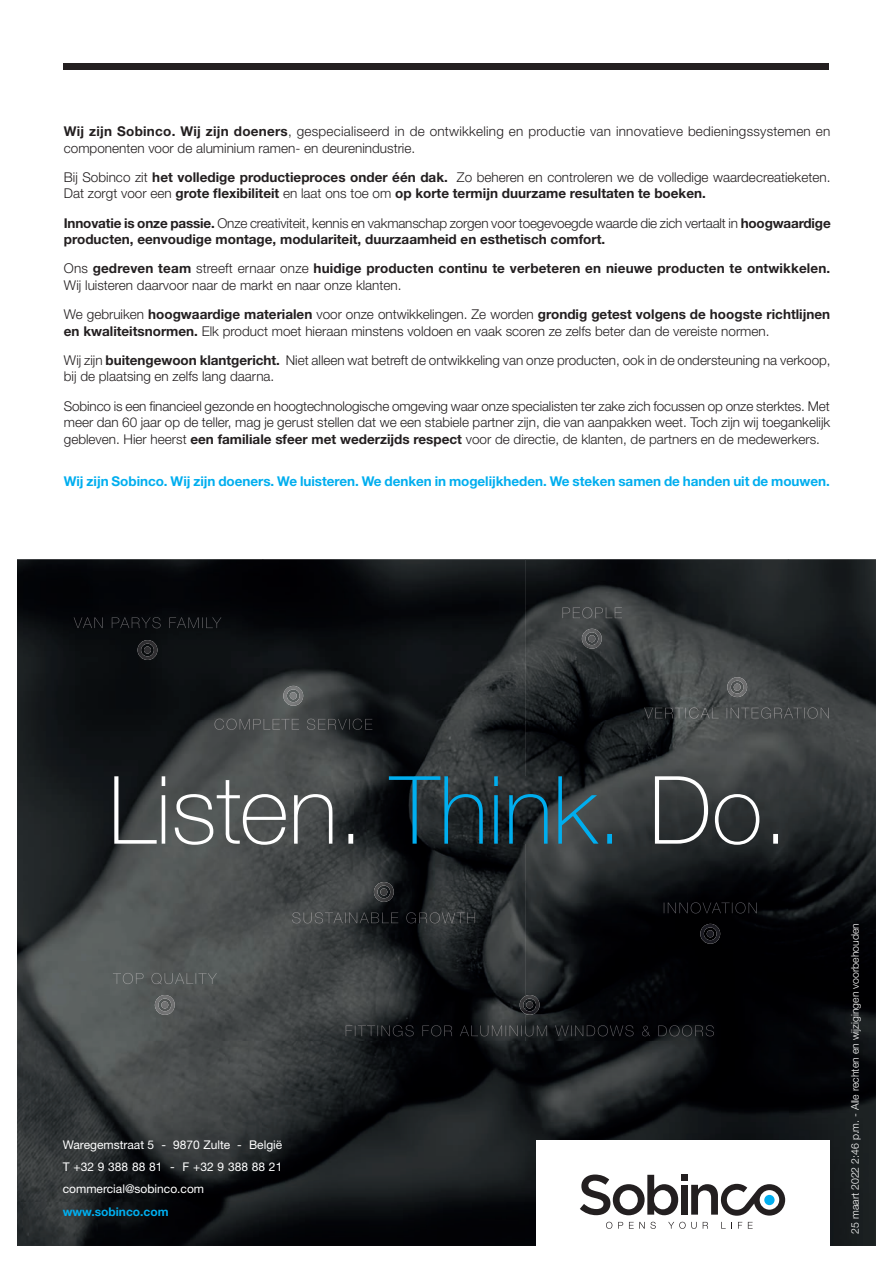
<style>
.page{position:relative;width:893px;height:1263px;background:#fff}
.page>*{position:absolute;margin:0;border:0;box-sizing:border-box;transform-origin:0 0}
.t1{font:300 13.5px/16.5px "Helvetica Neue LT Std";color:#231f20}
.t2{font:700 13.5px/16.5px "Helvetica Neue LT Std";color:#231f20}
.t3{font:300 13.5px/16.5px "Helvetica Neue LT Std";letter-spacing:.02em;color:#231f20}
.t4{font:700 13.5px "Helvetica Neue LT Std";letter-spacing:-.005em;color:#00aeef}
.t5{font:12px/22.2px "Helvetica Neue LT Std";color:#fff;text-align:justify}
.t6{font:700 12px "Helvetica Neue LT Std";color:#00aeef}
.t7{font:300 10.5px "Helvetica Neue LT Std";color:#fff}
.s1{font-weight:700}
.s2{font-weight:300}
</style>
<div class="page">
<img style="left:18px;top:559px;width:857px;height:686px">
<img style="left:114px;top:776px;width:239px;height:69px">
<img style="left:389px;top:776px;width:234px;height:68px">
<img style="left:655px;top:776px;width:123px;height:69px">
<img style="left:644px;top:707px;width:185px;height:12px">
<img style="left:727px;top:677px;width:20px;height:20px">
<img style="left:562px;top:607px;width:60px;height:11px">
<img style="left:582px;top:629px;width:20px;height:20px">
<img style="left:74px;top:617px;width:147px;height:11px">
<img style="left:138px;top:640px;width:19px;height:20px">
<img style="left:214px;top:719px;width:158px;height:11px">
<img style="left:283px;top:686px;width:20px;height:20px">
<img style="left:664px;top:902px;width:93px;height:11px">
<img style="left:700px;top:924px;width:20px;height:20px">
<img style="left:346px;top:1025px;width:368px;height:11px">
<img style="left:520px;top:995px;width:20px;height:20px">
<img style="left:113px;top:973px;width:104px;height:11px">
<img style="left:155px;top:995px;width:20px;height:20px">
<img style="left:292px;top:912px;width:183px;height:11px">
<img style="left:374px;top:882px;width:20px;height:20px">
<div style="left:536px;top:1140px;width:293px;height:123px;background:#fff"></div>
<svg style="left:580px;top:1174px;width:98px;height:41px"></svg>
<div style="left:681px;top:1185px;width:7px;height:29px;background:#231f20"></div>
<svg style="left:691px;top:1184px;width:94px;height:32px"></svg>
<div style="left:681px;top:1175px;width:7px;height:6px;background:#231f20"></div>
<svg style="left:606px;top:1222px;width:6px;height:7px"></svg>
<svg style="left:618px;top:1222px;width:5px;height:7px"></svg>
<svg style="left:629px;top:1222px;width:27px;height:7px"></svg>
<svg style="left:668px;top:1222px;width:29px;height:7px"></svg>
<svg style="left:703px;top:1222px;width:5px;height:7px"></svg>
<svg style="left:721px;top:1222px;width:11px;height:7px"></svg>
<svg style="left:738px;top:1222px;width:4px;height:7px"></svg>
<svg style="left:748px;top:1222px;width:5px;height:7px"></svg>
<div style="left:764px;top:1195px;width:11px;height:10px;background:#00aeef;border-radius:50%"></div>
<div style="left:64px;top:64px;width:765px;height:6px;background:#231f20"></div>
<p class="t3" style="left:64px;top:123px;width:768px"><span class="s1">Wij zijn Sobinco. Wij zijn doeners</span>, gespecialiseerd in de ontwikkeling en productie van innovatieve bedieningssystemen en componenten voor de aluminium ramen- en deurenindustrie.</p>
<p class="t2" style="left:64px;top:169px;width:768px"><span class="s2">Bij Sobinco zit</span> het volledige productieproces onder één dak. <span class="s2">Zo beheren en controleren we de volledige waardecreatieketen.<br>Dat zorgt voor een</span> grote flexibiliteit <span class="s2">en laat ons toe om</span> op korte termijn duurzame resultaten te boeken.</p>
<p class="t2" style="left:64px;top:214px;width:768px">Innovatie is onze passie. <span class="s2">Onze creativiteit, kennis en vakmanschap zorgen voor toegevoegde waarde die zich vertaalt in</span> hoogwaardige producten, eenvoudige montage, modulariteit, duurzaamheid en esthetisch comfort.</p>
<p class="t2" style="left:64px;top:260px;width:768px"><span class="s2">Ons</span> gedreven team <span class="s2">streeft ernaar onze</span> huidige producten continu te verbeteren en nieuwe producten te ontwikkelen.<br><span class="s2">Wij luisteren daarvoor naar de markt en naar onze klanten.</span></p>
<p class="t1" style="left:64px;top:306px;width:768px">We gebruiken <span class="s1">hoogwaardige materialen</span> voor onze ontwikkelingen. Ze worden <span class="s1">grondig getest volgens de hoogste richtlijnen en kwaliteitsnormen.</span> Elk product moet hieraan minstens voldoen en vaak scoren ze zelfs beter dan de vereiste normen.</p>
<p class="t1" style="left:64px;top:352px;width:768px">Wij zijn <span class="s1">buitengewoon klantgericht.</span> Niet alleen wat betreft de ontwikkeling van onze producten, ook in de ondersteuning na verkoop, bij de plaatsing en zelfs lang daarna.</p>
<p class="t1" style="left:64px;top:397px;width:768px;text-align:justify">Sobinco is een financieel gezonde en hoogtechnologische omgeving waar onze specialisten ter zake zich focussen op onze sterktes. Met meer dan 60 jaar op de teller, mag je gerust stellen dat we een stabiele partner zijn, die van aanpakken weet. Toch zijn wij toegankelijk gebleven. Hier heerst <span class="s1">een familiale sfeer met wederzijds respect</span> voor de directie, de klanten, de partners en de medewerkers.</p>
<p class="t4" style="left:64px;top:472px;width:767px">Wij zijn Sobinco. Wij zijn doeners. We luisteren. We denken in mogelijkheden. We steken samen de handen uit de mouwen.</p>
<p class="t5" style="left:63px;top:1133px;width:221px">Waregemstraat 5 - 9870 Zulte - België T +32 9 388 88 81 - F +32 9 388 88 21 commercial@sobinco.com</p>
<p class="t6" style="left:63px;top:1204px;width:107px">www.sobinco.com</p>
<p class="t7" style="left:849px;top:1233px;width:312px;rotate:-90deg">25 maart 2022 2:46 p.m. - Alle rechten en wijzigingen voorbehouden</p>
</div>
